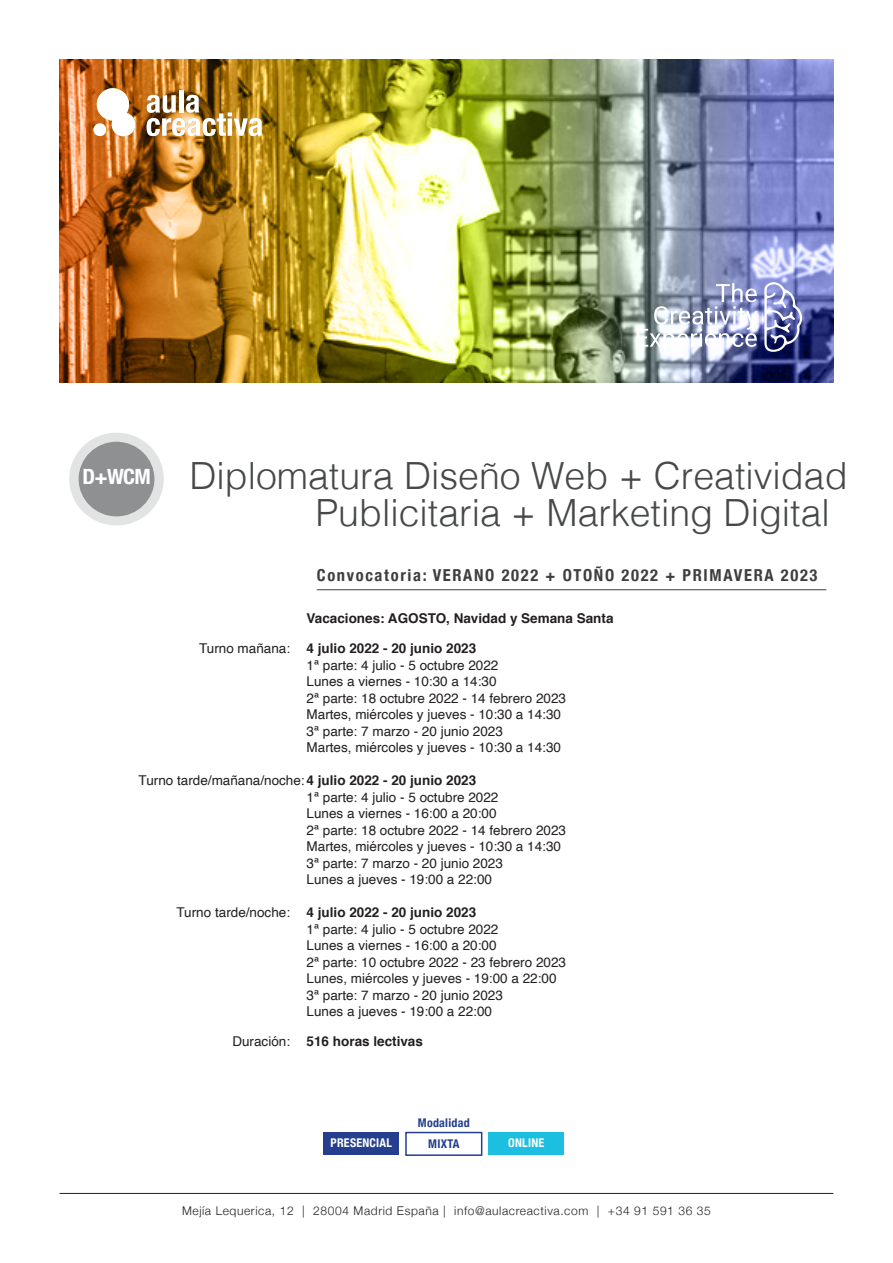
<style>
.page{position:relative;width:893px;height:1263px;background:#fff}
.page>*{position:absolute;margin:0;border:0;box-sizing:border-box;transform-origin:0 0}
.t1{font:300 37.5px/37.5px "Helvetica";color:#464849}
.subtítulo{font:700 condensed 21px "Helvetica Neue";color:#fff;scale:1.05 1}
.t2{font:700 condensed 16.5px "Helvetica Neue";letter-spacing:.1em;color:#3e3e3f}
.horario{font:13.5px/16.5px "Helvetica";color:#231f20}
.texto{font:700 13.5px "Helvetica";color:#231f20}
.horario-2{font:700 13.5px "Helvetica";color:#231f20}
.t3{font:300 12px "Helvetica Neue";letter-spacing:.05em;color:#231f20}
.t4{font:700 condensed 12px "Helvetica Neue";letter-spacing:.02em;color:#fff}
.t5{font:700 condensed 12px "Helvetica Neue";letter-spacing:.02em;color:#253f8e}
.s1{font-weight:700}
.s2{font-weight:400}
</style>
<div class="page">
<div style="left:323px;top:1132px;width:76px;height:22px;background:#253f8e"></div>
<div style="left:405px;top:1132px;width:77px;height:24px;border:2px solid #253f8e"></div>
<div style="left:488px;top:1132px;width:76px;height:22px;background:#1cbfdf"></div>
<img style="left:60px;top:60px;width:773px;height:323px">
<hr style="left:60px;top:1193px;width:773px;height:1px;background:#231f20">
<hr style="left:317px;top:589px;width:509px;height:1px;background:#3e3e3f">
<hr style="left:179px;top:90px;width:4px;height:23px;background:#fff">
<img style="left:147px;top:95px;width:115px;height:41px">
<svg style="left:97px;top:88px;width:38px;height:48px"></svg>
<div style="left:94px;top:123px;width:12px;height:13px;background:#fff;border-radius:50%"></div>
<div style="left:69px;top:433px;width:95px;height:92px;background:#e2e3e3;border-radius:50%"></div>
<div style="left:79px;top:442px;width:75px;height:74px;background:#8e9092;border-radius:50%"></div>
<svg style="left:637px;top:283px;width:120px;height:69px"></svg>
<svg style="left:764px;top:282px;width:38px;height:70px"></svg>
<p class="subtítulo" style="left:82px;top:460px;width:67px">D+WCM</p>
<p class="t1" style="left:315px;top:454px;width:534px;text-indent:-126px">Diplomatura Diseño Web + Creatividad<br>Publicitaria + Marketing Digital</p>
<p class="t2" style="left:317px;top:561px;width:502px">Convocatoria: VERANO 2022 + OTOÑO 2022 + PRIMAVERA 2023</p>
<p class="texto" style="left:307px;top:607px;width:308px">Vacaciones: AGOSTO, Navidad y Semana Santa</p>
<p class="horario" style="left:307px;top:641px;width:261px;text-indent:-108px">Turno mañana: <span class="s1">4 julio 2022 - 20 junio 2023<br></span>1ª parte: 4 julio - 5 octubre 2022<br>Lunes a viernes - 10:30 a 14:30<br>2ª parte: 18 octubre 2022 - 14 febrero 2023<br>Martes, miércoles y jueves - 10:30 a 14:30<br>3ª parte: 7 marzo - 20 junio 2023<br>Martes, miércoles y jueves - 10:30 a 14:30</p>
<p class="horario" style="left:307px;top:773px;width:261px;text-indent:-168px">Turno tarde/mañana/noche: <span class="s1">4 julio 2022 - 20 junio 2023<br></span>1ª parte: 4 julio - 5 octubre 2022<br>Lunes a viernes - 16:00 a 20:00<br>2ª parte: 18 octubre 2022 - 14 febrero 2023<br>Martes, miércoles y jueves - 10:30 a 14:30<br>3ª parte: 7 marzo - 20 junio 2023<br>Lunes a jueves - 19:00 a 22:00</p>
<p class="horario" style="left:307px;top:905px;width:261px;text-indent:-130px">Turno tarde/noche: <span class="s1">4 julio 2022 - 20 junio 2023<br></span>1ª parte: 4 julio - 5 octubre 2022<br>Lunes a viernes - 16:00 a 20:00<br>2ª parte: 10 octubre 2022 - 23 febrero 2023<br>Lunes, miércoles y jueves - 19:00 a 22:00<br>3ª parte: 7 marzo - 20 junio 2023<br>Lunes a jueves - 19:00 a 22:00</p>
<p class="horario-2" style="left:232px;top:1030px;width:192px"><span class="s2">Duración:</span> 516 horas lectivas</p>
<p class="t5" style="left:418px;top:1113px;width:53px">Modalidad</p>
<p class="t4" style="left:331px;top:1133px;width:63px">PRESENCIAL</p>
<p class="t5" style="left:428px;top:1134px;width:33px">MIXTA</p>
<p class="t4" style="left:508px;top:1133px;width:38px">ONLINE</p>
<p class="t3" style="left:182px;top:1201px;width:530px">Mejía Lequerica, 12 | 28004 Madrid España | info@aulacreactiva.com | +34 91 591 36 35</p>
</div>
